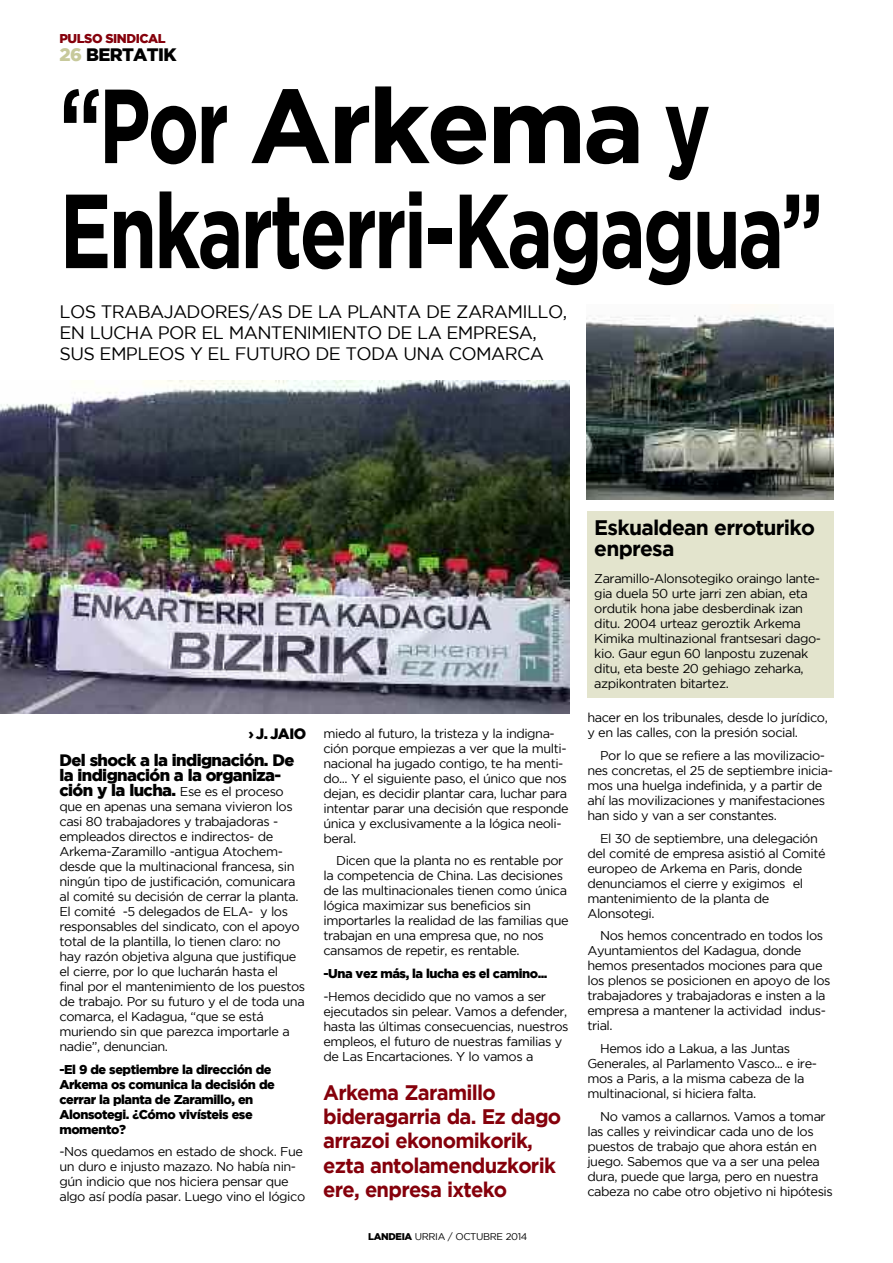
<style>
.page{position:relative;width:893px;height:1263px;background:#fff}
.page>*{position:absolute;margin:0;border:0;box-sizing:border-box;transform-origin:0 0}
.t1{font:700 105px/105px "Gotham";letter-spacing:-.035em;color:#000;scale:.74 1}
.t2{font:700 21px/24px "Gotham";letter-spacing:-.035em;color:#85000b;scale:.96 1}
.t3{font:700 21px/21px "Gotham";letter-spacing:-.035em;color:#000}
.t4{font:18px/21px "Gotham";letter-spacing:-.035em;color:#000}
.t5{font:900 18px "Gotham";letter-spacing:-.035em;color:#000}
.t6{font:900 16.5px/15px "Gotham";letter-spacing:-.035em;color:#000}
.t7{font:900 15px "Gotham";color:#000}
.t8{font:12.75px/15px "Gotham";letter-spacing:-.035em;color:#000}
.t9{font:900 12.75px/15px "Gotham";letter-spacing:-.035em;color:#000}
.t10{font:900 12.75px "Gotham";letter-spacing:-.035em;color:#85000b}
.t11{font:9.75px "Gotham";letter-spacing:-.035em;color:#000}
.s1{color:#c7c99b}
.s2{font-weight:900;font-size:16.5px}
.s3{font-weight:900}
</style>
<div class="page">
<img style="left:587px;top:304px;width:246px;height:195px">
<div style="left:587px;top:512px;width:246px;height:186px;background:#e3e4cd"></div>
<img style="left:0;top:381px;width:570px;height:332px">
<p class="t10" style="left:60px;top:33px;width:108px">PuLSO SINDICAL</p>
<h3 class="t5" style="left:60px;top:47px;width:118px"><span class="s1">26</span> BERTATIK</h3>
<h1 class="t1" style="left:60px;top:81px;width:1034px">“Por Arkema y<br>Enkarterri-kagagua”</h1>
<h3 class="t4" style="left:60px;top:303px;width:509px">LOS TRABAJADORES/AS DE LA PLANTA DE ZARAMILLO,<br>EN LUCHA POR EL MANTENIMIENTO DE LA EMPRESA,<br>SUS EMPLEOS Y EL FUTURO DE TODA UNA COMARCA</h3>
<p class="t7" style="left:248px;top:728px;width:59px">› J. JAIO</p>
<p class="t6" style="left:60px;top:754px;width:236px">Del shock a la indignación. De la indignación a la organiza-</p>
<p class="t8" style="left:60px;top:785px;width:247px"><span class="s2">ción y la lucha.</span> Ese es el proceso que en apenas una semana vivieron los casi 80 trabajadores y trabajadoras - empleados directos e indirectos- de Arkema-Zaramillo -antigua Atochem&shy;desde que la multinacional francesa, sin ningún tipo de justificación, comunicara al comité su decisión de cerrar la planta.<br>El comité -5 delegados de ELA- y los responsables del sindicato, con el apoyo total de la plantilla, lo tienen claro: no hay razón objetiva alguna que justifique el cierre, por lo que lucharán hasta el final por el mantenimiento de los puestos de trabajo. Por su futuro y el de toda una comarca, el Kadagua, “que se está muriendo sin que parezca importarle a nadie”, denuncian.</p>
<p class="t9" style="left:60px;top:1062px;width:217px">-El 9 de septiembre la dirección de<br>Arkema os comunica la decisión de cerrar la planta de Zaramillo, en<br>Alonsotegi. ¿Cómo vivísteis ese momento?</p>
<p class="t8" style="left:59px;top:1145px;width:247px">-Nos quedamos en estado de shock. Fue un duro e injusto mazazo. No había nin&shy;gún indicio que nos hiciera pensar que algo así podía pasar. Luego vino el lógico</p>
<p class="t8" style="left:323px;top:727px;width:247px">miedo al futuro, la tristeza y la indigna&shy;ción porque empiezas a ver que la multi&shy;nacional ha jugado contigo, te ha menti&shy;do... Y el siguiente paso, el único que nos dejan, es decidir plantar cara, luchar para intentar parar una decisión que responde única y exclusivamente a la lógica neoli&shy;beral.</p>
<p class="t8" style="left:323px;top:854px;width:247px;text-indent:13px">Dicen que la planta no es rentable por la competencia de China. Las decisiones de las multinacionales tienen como única lógica maximizar sus beneficios sin importarles la realidad de las familias que trabajan en una empresa que, no nos cansamos de repetir, es rentable.</p>
<p class="t9" style="left:323px;top:967px;width:226px">-una vez más, la lucha es el camino...</p>
<p class="t8" style="left:323px;top:990px;width:247px">-Hemos decidido que no vamos a ser ejecutados sin pelear. Vamos a defender, hasta las últimas consecuencias, nuestros empleos, el futuro de nuestras familias y de Las Encartaciones. Y lo vamos a</p>
<h2 class="t2" style="left:323px;top:1082px;width:250px">Arkema zaramillo bideragarria da. Ez dago arrazoi ekonomikorik, ezta antolamenduzkorik ere, enpresa ixteko</h2>
<p class="t11" style="left:368px;top:1233px;width:161px"><span class="s3">LANDEIA</span> URRIA / OCTUBRE 2014</p>
<h2 class="t3" style="left:594px;top:518px;width:222px">Eskualdean erroturiko enpresa</h2>
<p class="t8" style="left:594px;top:572px;width:228px">Zaramillo-Alonsotegiko oraingo lante&shy;gia duela 50 urte jarri zen abian, eta ordutik hona jabe desberdinak izan ditu. 2004 urteaz geroztik Arkema Kimika multinazional frantsesari dago&shy;kio. Gaur egun 60 lanpostu zuzenak ditu, eta beste 20 gehiago zeharka, azpikontraten bitartez.</p>
<p class="t8" style="left:587px;top:711px;width:242px">hacer en los tribunales, desde lo jurídico, y en las calles, con la presión social.</p>
<p class="t8" style="left:587px;top:749px;width:247px;text-indent:13px">Por lo que se refiere a las movilizacio&shy;nes concretas, el 25 de septiembre inicia&shy;mos una huelga indefinida, y a partir de ahí las movilizaciones y manifestaciones han sido y van a ser constantes.</p>
<p class="t8" style="left:587px;top:831px;width:240px;text-indent:13px">El 30 de septiembre, una delegación del comité de empresa asistió al Comité europeo de Arkema en Paris, donde denunciamos el cierre y exigimos el mantenimiento de la planta de<br>Alonsotegi.</p>
<p class="t8" style="left:587px;top:929px;width:245px;text-indent:13px">Nos hemos concentrado en todos los Ayuntamientos del Kadagua, donde hemos presentados mociones para que los plenos se posicionen en apoyo de los trabajadores y trabajadoras e insten a la empresa a mantener la actividad indus&shy;trial.</p>
<p class="t8" style="left:587px;top:1042px;width:231px;text-indent:13px">Hemos ido a Lakua, a las Juntas Generales, al Parlamento Vasco... e ire&shy;mos a Paris, a la misma cabeza de la multinacional, si hiciera falta.</p>
<p class="t8" style="left:587px;top:1109px;width:247px;text-indent:13px">No vamos a callarnos. Vamos a tomar las calles y reivindicar cada uno de los puestos de trabajo que ahora están en juego. Sabemos que va a ser una pelea dura, puede que larga, pero en nuestra cabeza no cabe otro objetivo ni hipótesis</p>
</div>
